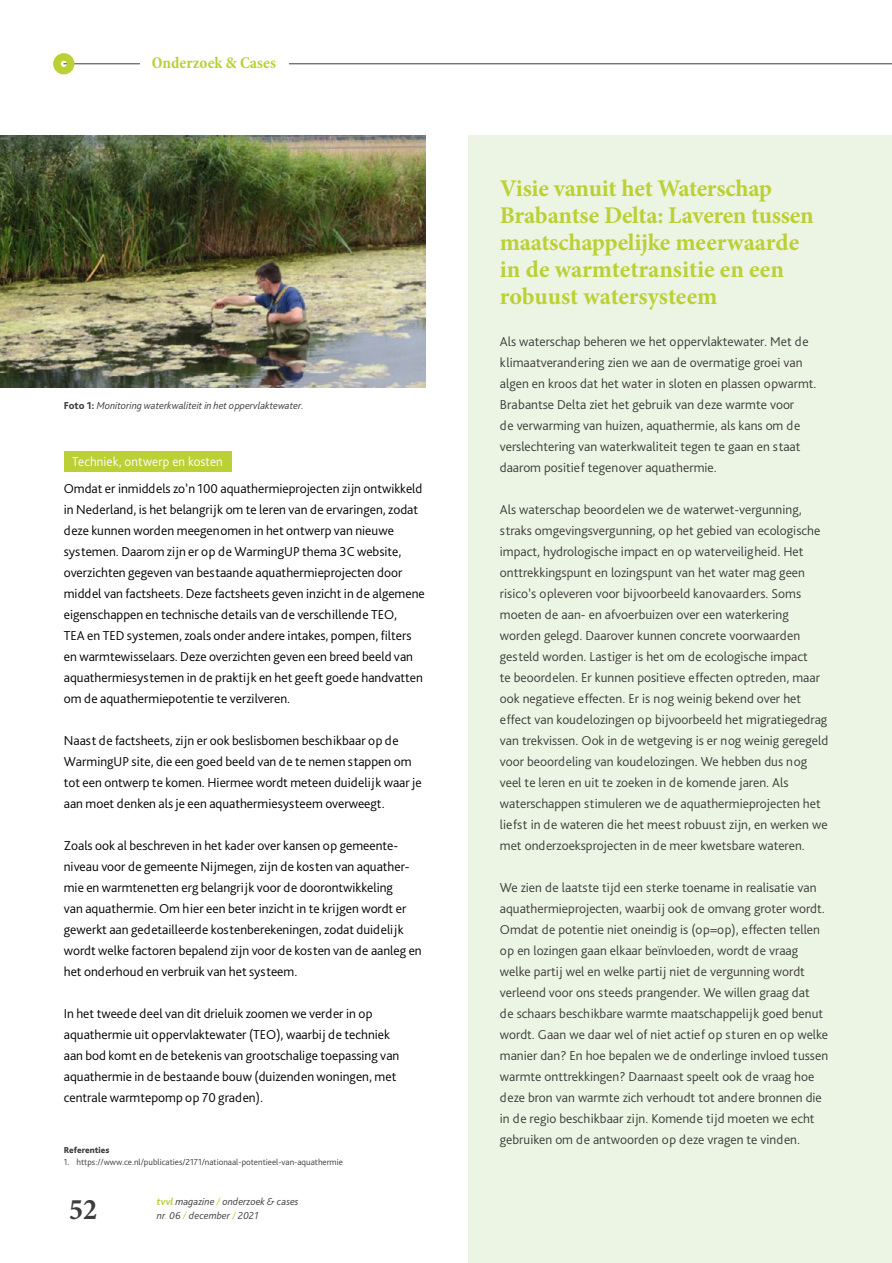
<style>
.page{position:relative;width:892px;height:1263px;background:#fff}
.page>*{position:absolute;margin:0;border:0;box-sizing:border-box;transform-origin:0 0}
.t1{font:700 condensed 30px "Minion Pro";color:#3c3c3b}
.t2{font:700 24px/27px "Minion Pro";letter-spacing:-.01em;color:#bbd034}
.t3{font:700 condensed 16.5px "Minion Pro";color:#bbd034}
.t4{font:300 13.5px/21px "Bliss Pro";color:#3c3c3b}
.t5{font:300 13.5px/21px "Bliss Pro";color:#000}
.t6{font:300 13.5px "Bliss Pro";letter-spacing:.01em;color:#fff}
.t7{font:italic 300 10.5px/13.5px "Bliss Pro";color:#3c3c3b}
.t8{font:300 9px "Bliss Pro";color:#3c3c3b}
.t9{font:800 9px "Bliss 2";color:#3c3c3b}
.s1{font-weight:800;font-style:normal}
.s2{font-weight:700;color:#bbd034}
.s3{color:#bbd034}
</style>
<div class="page">
<hr style="left:64px;top:63px;width:76px;height:1px;background:#3c3c3b">
<div style="left:53px;top:53px;width:21px;height:21px;border:8px solid #bbd034;border-radius:50%"></div>
<hr style="left:289px;top:63px;width:602px;height:1px;background:#3c3c3b">
<div style="left:64px;top:451px;width:168px;height:21px;background:#bbd034"></div>
<img style="left:0;top:136px;width:425px;height:252px">
<div style="left:468px;top:136px;width:423px;height:1127px;background:#ecf4e3"></div>
<p class="t3" style="left:152px;top:52px;width:126px">Onderzoek &amp; Cases</p>
<p class="t7" style="left:64px;top:399px;width:241px"><span class="s1">Foto 1:</span> Monitoring waterkwaliteit in het oppervlaktewater.</p>
<p class="t6" style="left:72px;top:455px;width:152px">Techniek, ontwerp en kosten</p>
<p class="t5" style="left:64px;top:478px;width:362px">Omdat er inmiddels zo’n 100 aquathermieprojecten zijn ontwikkeld in Nederland, is het belangrijk om te leren van de ervaringen, zodat deze kunnen worden meegenomen in het ontwerp van nieuwe systemen. Daarom zijn er op de WarmingUP thema 3C website, overzichten gegeven van bestaande aquathermieprojecten door middel van factsheets. Deze factsheets geven inzicht in de algemene eigenschappen en technische details van de verschillende TEO,<br>TEA en TED systemen, zoals onder andere intakes, pompen, filters en warmtewisselaars. Deze overzichten geven een breed beeld van aquathermiesystemen in de praktijk en het geeft goede handvatten om de aquathermiepotentie te verzilveren.</p>
<p class="t5" style="left:64px;top:730px;width:359px">Naast de factsheets, zijn er ook beslisbomen beschikbaar op de WarmingUP site, die een goed beeld van de te nemen stappen om tot een ontwerp te komen. Hiermee wordt meteen duidelijk waar je aan moet denken als je een aquathermiesysteem overweegt.</p>
<p class="t5" style="left:64px;top:836px;width:359px">Zoals ook al beschreven in het kader over kansen op gemeente&shy;niveau voor de gemeente Nijmegen, zijn de kosten van aquather&shy;mie en warmtenetten erg belangrijk voor de doorontwikkeling<br>van aquathermie. Om hier een beter inzicht in te krijgen wordt er gewerkt aan gedetailleerde kostenberekeningen, zodat duidelijk wordt welke factoren bepalend zijn voor de kosten van de aanleg en het onderhoud en verbruik van het systeem.</p>
<p class="t5" style="left:64px;top:1004px;width:337px">In het tweede deel van dit drieluik zoomen we verder in op aquathermie uit oppervlaktewater (TEO), waarbij de techniek aan bod komt en de betekenis van grootschalige toepassing van aquathermie in de bestaande bouw (duizenden woningen, met centrale warmtepomp op 70 graden).</p>
<p class="t9" style="left:64px;top:1146px;width:47px">Referenties</p>
<p class="t8" style="left:64px;top:1158px;width:281px">1. https://www.ce.nl/publicaties/2171/nationaal-potentieel-van-aquathermie</p>
<h1 class="t1" style="left:69px;top:1191px;width:29px">52</h1>
<p class="t7" style="left:157px;top:1196px;width:143px"><span class="s2">tvvl</span> magazine <span class="s3">/</span> onderzoek &amp; cases nr<span class="s3">.</span> 06 <span class="s3">/</span> december <span class="s3">/</span> 2021</p>
<h2 class="t2" style="left:500px;top:177px;width:315px">Visie vanuit het Waterschap<br>Brabantse Delta: Laveren tussen maatschappelijke meerwaarde in de warmtetransitie en een robuust watersysteem</h2>
<p class="t4" style="left:500px;top:331px;width:318px">Als waterschap beheren we het oppervlaktewater. Met de klimaatverandering zien we aan de overmatige groei van algen en kroos dat het water in sloten en plassen opwarmt.<br>Brabantse Delta ziet het gebruik van deze warmte voor<br>de verwarming van huizen, aquathermie, als kans om de verslechtering van waterkwaliteit tegen te gaan en staat daarom positief tegenover aquathermie.</p>
<p class="t4" style="left:500px;top:499px;width:330px">Als waterschap beoordelen we de waterwet-vergunning, straks omgevingsvergunning, op het gebied van ecologische impact, hydrologische impact en op waterveiligheid. Het onttrekkingspunt en lozingspunt van het water mag geen risico’s opleveren voor bijvoorbeeld kanovaarders. Soms moeten de aan- en afvoerbuizen over een waterkering worden gelegd. Daarover kunnen concrete voorwaarden gesteld worden. Lastiger is het om de ecologische impact<br>te beoordelen. Er kunnen positieve effecten optreden, maar ook negatieve effecten. Er is nog weinig bekend over het effect van koudelozingen op bijvoorbeeld het migratiegedrag van trekvissen. Ook in de wetgeving is er nog weinig geregeld voor beoordeling van koudelozingen. We hebben dus nog veel te leren en uit te zoeken in de komende jaren. Als waterschappen stimuleren we de aquathermieprojecten het liefst in de wateren die het meest robuust zijn, en werken we met onderzoeksprojecten in de meer kwetsbare wateren.</p>
<p class="t4" style="left:500px;top:878px;width:330px">We zien de laatste tijd een sterke toename in realisatie van aquathermieprojecten, waarbij ook de omvang groter wordt.<br>Omdat de potentie niet oneindig is (op=op), effecten tellen op en lozingen gaan elkaar beïnvloeden, wordt de vraag welke partij wel en welke partij niet de vergunning wordt verleend voor ons steeds prangender. We willen graag dat<br>de schaars beschikbare warmte maatschappelijk goed benut wordt. Gaan we daar wel of niet actief op sturen en op welke manier dan? En hoe bepalen we de onderlinge invloed tussen warmte onttrekkingen? Daarnaast speelt ook de vraag hoe deze bron van warmte zich verhoudt tot andere bronnen die in de regio beschikbaar zijn. Komende tijd moeten we echt gebruiken om de antwoorden op deze vragen te vinden.</p>
</div>
